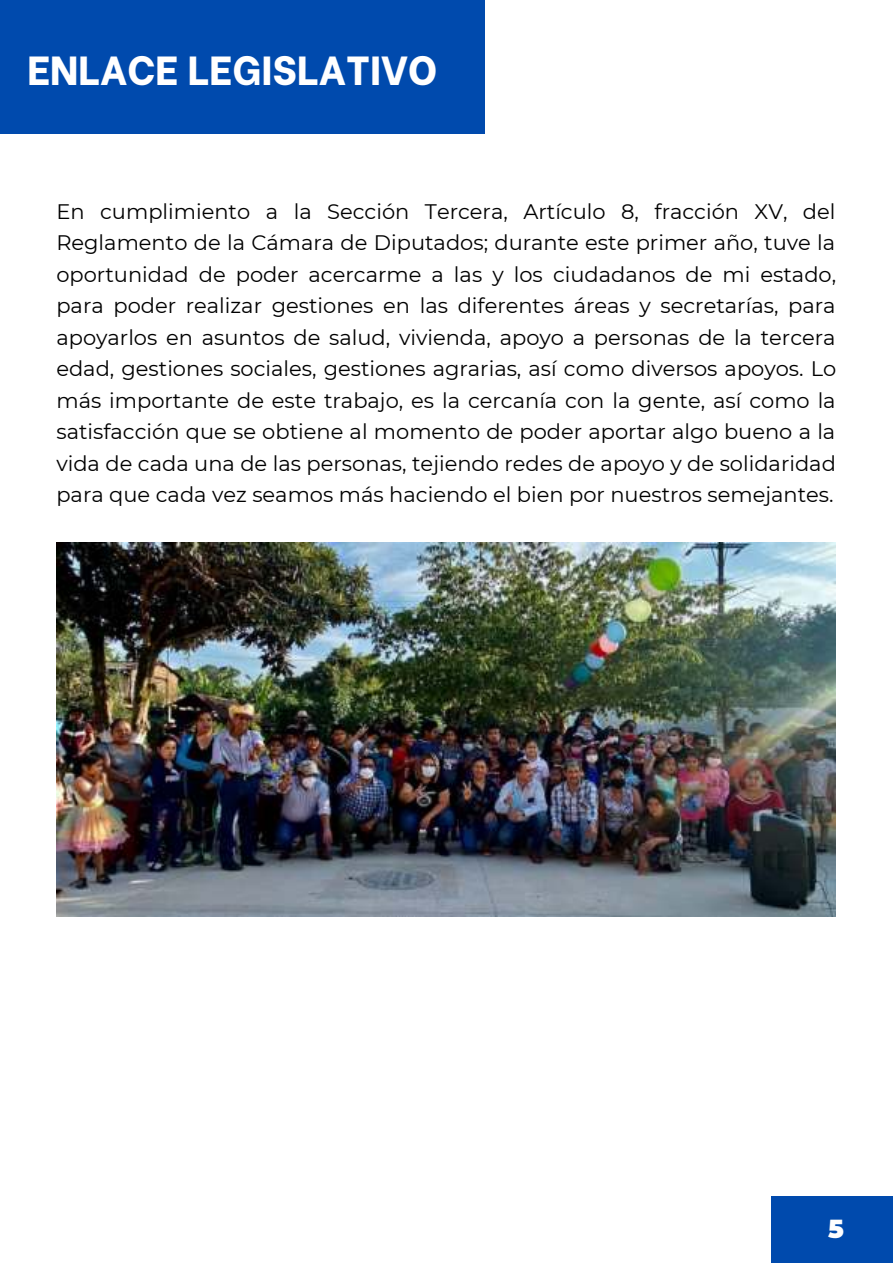
<style>
.page{position:relative;width:893px;height:1264px;background:#fff}
.page>*{position:absolute;margin:0;border:0;box-sizing:border-box;transform-origin:0 0}
.t1{font:800 40.5px "Be Vietnam";color:#fff}
.t2{font:900 25.5px "Montserrat";color:#fefefe}
.t3{font:21px/31.5px "Montserrat";color:#000;text-align:justify}
</style>
<div class="page">
<div style="left:0;top:0;width:484px;height:134px;background:#004aad"></div>
<div style="left:771px;top:1196px;width:121px;height:66px;background:#004aad"></div>
<img style="left:56px;top:542px;width:779px;height:374px">
<h1 class="t1" style="left:27px;top:36px;width:411px">ENLACE LEGISLATIVO</h1>
<p class="t3" style="left:56px;top:195px;width:781px">En cumplimiento a la Sección Tercera, Artículo 8, fracción XV, del Reglamento de la Cámara de Diputados; durante este primer año, tuve la oportunidad de poder acercarme a las y los ciudadanos de mi estado, para poder realizar gestiones en las diferentes áreas y secretarías, para apoyarlos en asuntos de salud, vivienda, apoyo a personas de la tercera edad, gestiones sociales, gestiones agrarias, así como diversos apoyos. Lo más importante de este trabajo, es la cercanía con la gente, así como la satisfacción que se obtiene al momento de poder aportar algo bueno a la vida de cada una de las personas, tejiendo redes de apoyo y de solidaridad para que cada vez seamos más haciendo el bien por nuestros semejantes.</p>
<p class="t2" style="left:828px;top:1209px;width:17px">5</p>
</div>
